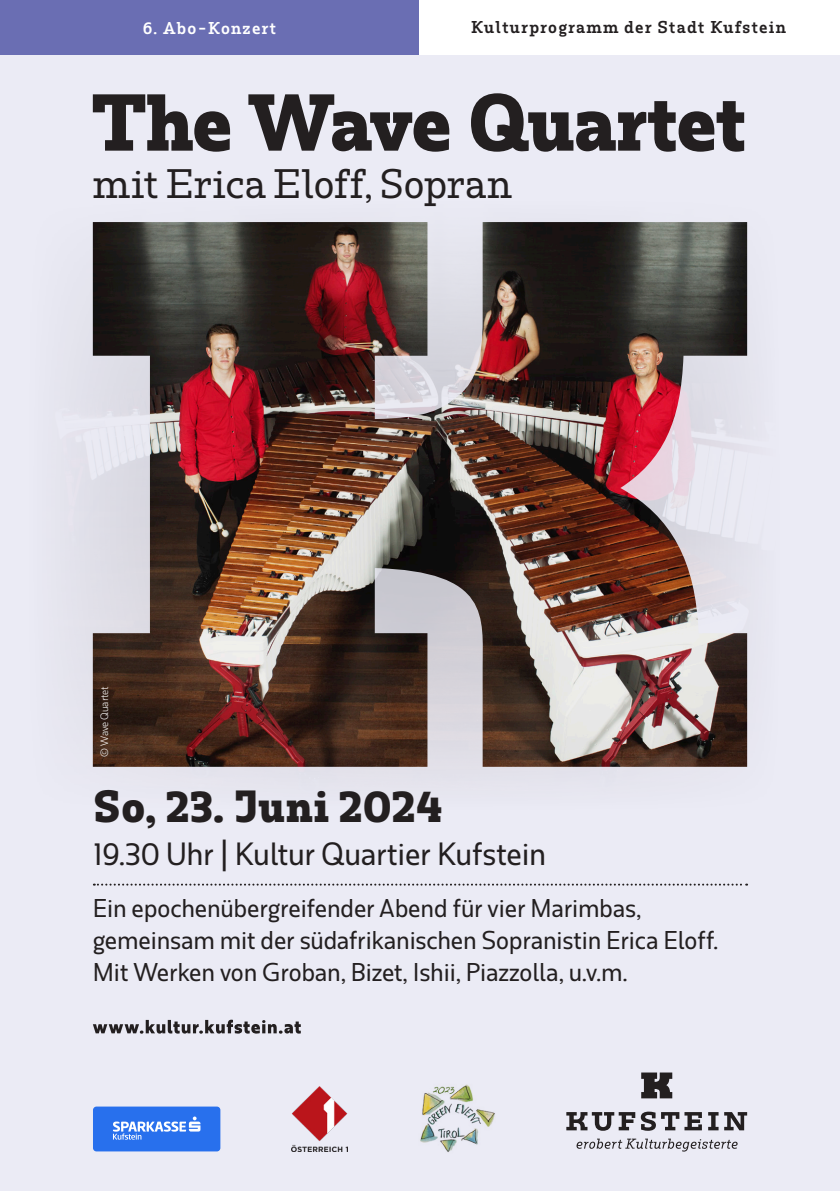
<style>
.page{position:relative;width:840px;height:1191px;background:#fff}
.page>*{position:absolute;margin:0;border:0;box-sizing:border-box;transform-origin:0 0}
.Smaller_Head{font:700 75px "Rum Serif";letter-spacing:-.005em;color:#231f20}
.Subhead{font:700 42px "Rum Serif";letter-spacing:.015em;color:#231f20}
.Body{font:500 38.4px "Rum Serif";letter-spacing:-.005em;color:#231f20}
.Subhead-2{font:500 30px "Rum Sans";letter-spacing:-.01em;color:#231f20}
.Wann{font:500 24px/32px "Rum Sans";letter-spacing:-.005em;color:#231f20}
.t1{font:600 16px "Rum Serif";letter-spacing:.075em;color:#231f20}
.t2{font:600 16px "Rum Serif";letter-spacing:.075em;color:#fff}
.t3{font:300 10px "Rum Sans";color:#fff}
</style>
<div class="page">
<div style="left:0;top:54px;width:839px;height:1137px;background:#ebebf5"></div>
<div style="left:0;top:0;width:420px;height:54px;background:#6a6eb3"></div>
<div style="left:419px;top:0;width:420px;height:54px;background:#fff"></div>
<svg style="left:94px;top:883px;width:652px;height:2px"></svg>
<svg style="left:576px;top:1138px;width:161px;height:13px"></svg>
<svg style="left:566px;top:1111px;width:135px;height:19px"></svg>
<svg style="left:708px;top:1112px;width:38px;height:18px"></svg>
<svg style="left:641px;top:1072px;width:31px;height:26px"></svg>
<div style="left:93px;top:1106px;width:127px;height:45px;background:#2870ed;border-radius:4px"></div>
<svg style="left:113px;top:1116px;width:87px;height:23px"></svg>
<div style="left:74px;top:222px;width:674px;height:555px;background:#e3e2ec"></div>
<img style="left:420px;top:1084px;width:75px;height:68px">
<img style="left:291px;top:1086px;width:56px;height:65px">
<svg style="left:93px;top:1019px;width:207px;height:14px"></svg>
<img style="left:93px;top:222px;width:653px;height:545px">
<p class="t2" style="left:143px;top:18px;width:134px">6. Abo-Konzert</p>
<p class="t1" style="left:470px;top:18px;width:316px">Kulturprogramm der Stadt Kufstein</p>
<p class="Smaller_Head" style="left:93px;top:76px;width:655px">The Wave Quartet</p>
<p class="Body" style="left:93px;top:161px;width:420px">mit Erica Eloff, Sopran</p>
<p class="t3" style="left:98px;top:757px;width:72px;rotate:-90deg">© Wave Quartet</p>
<p class="Subhead" style="left:93px;top:780px;width:349px">So, 23. Juni 2024</p>
<p class="Subhead-2" style="left:93px;top:836px;width:454px">19.30 Uhr | Kultur Quartier Kufstein</p>
<p class="Wann" style="left:93px;top:891px;width:626px">Ein epochenübergreifender Abend für vier Marimbas, gemeinsam mit der südafrikanischen Sopranistin Erica Eloff.<br>Mit Werken von Groban, Bizet, Ishii, Piazzolla, u.v.m.</p>
</div>
